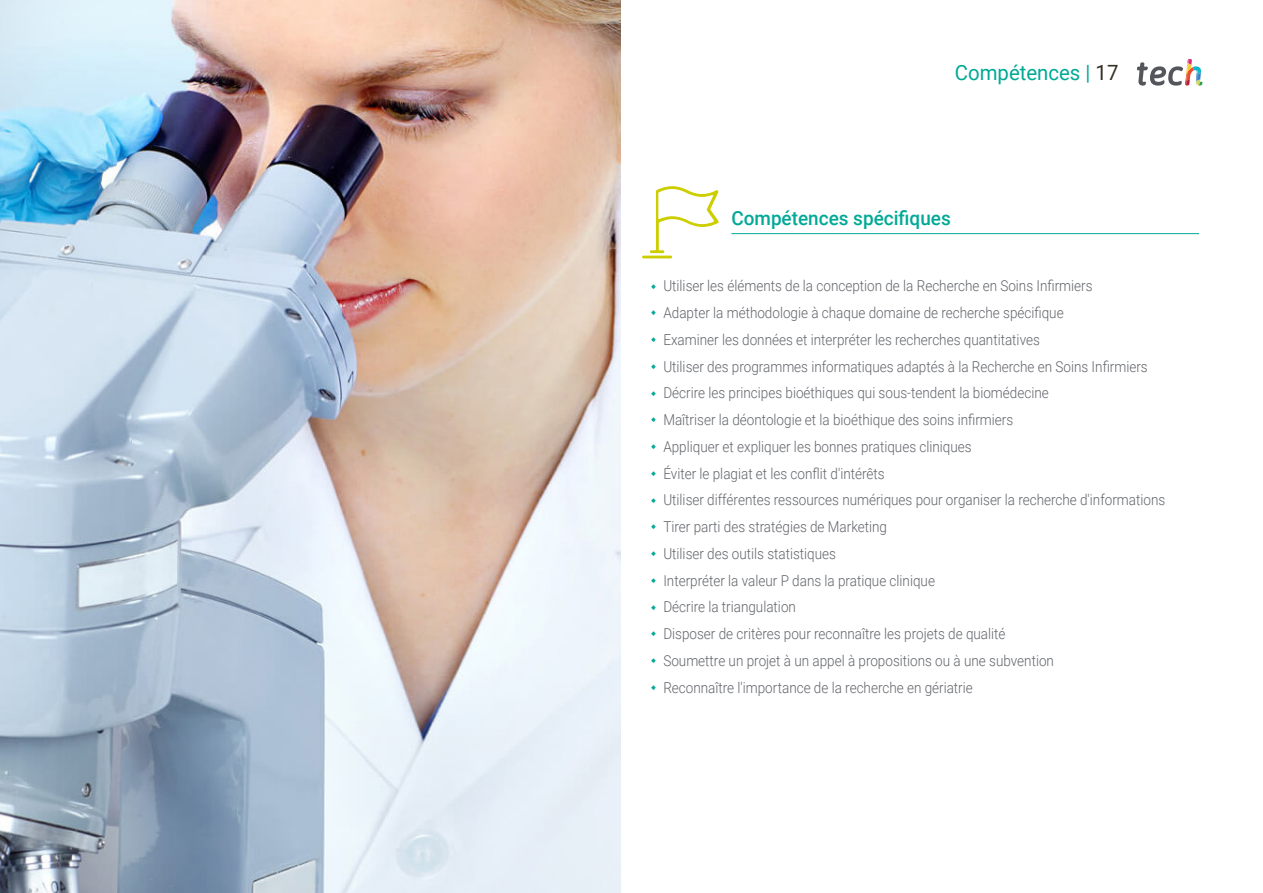
<style>
.page{position:relative;width:1263px;height:893px;background:#fff}
.page>*{position:absolute;margin:0;border:0;box-sizing:border-box;transform-origin:0 0}
.t1{font:21px "Roboto";color:#00a996}
.t2{font:500 19.5px "Roboto";color:#00a996}
.t3{font:300 15px/26.7px "Roboto";color:#61646a;scale:.9 1}
.s1{color:#322e21}
</style>
<div class="page">
<svg style="left:1137px;top:59px;width:65px;height:27px"></svg>
<hr style="left:731px;top:233px;width:468px;height:1px;background:#00a996">
<hr style="left:642px;top:256px;width:30px;height:2px;background:#cdce00">
<svg style="left:650px;top:186px;width:69px;height:67px"></svg>
<img style="left:0;top:0;width:621px;height:893px">
<h1 class="t1" style="left:955px;top:57px;width:165px">Compétences | <span class="s1">17</span></h1>
<h2 class="t2" style="left:731px;top:205px;width:221px">Compétences spécifiques</h2>
<p class="t3" style="left:663px;top:272px;width:559px">Utiliser les éléments de la conception de la Recherche en Soins Infirmiers<br>Adapter la méthodologie à chaque domaine de recherche spécifique<br>Examiner les données et interpréter les recherches quantitatives<br>Utiliser des programmes informatiques adaptés à la Recherche en Soins Infirmiers Décrire les principes bioéthiques qui sous-tendent la biomédecine<br>Maîtriser la déontologie et la bioéthique des soins infirmiers<br>Appliquer et expliquer les bonnes pratiques cliniques<br>Éviter le plagiat et les conflit d'intérêts<br>Utiliser différentes ressources numériques pour organiser la recherche d'informations Tirer parti des stratégies de Marketing<br>Utiliser des outils statistiques<br>Interpréter la valeur P dans la pratique clinique<br>Décrire la triangulation<br>Disposer de critères pour reconnaître les projets de qualité<br>Soumettre un projet à un appel à propositions ou à une subvention<br>Reconnaître l'importance de la recherche en gériatrie</p>
</div>
